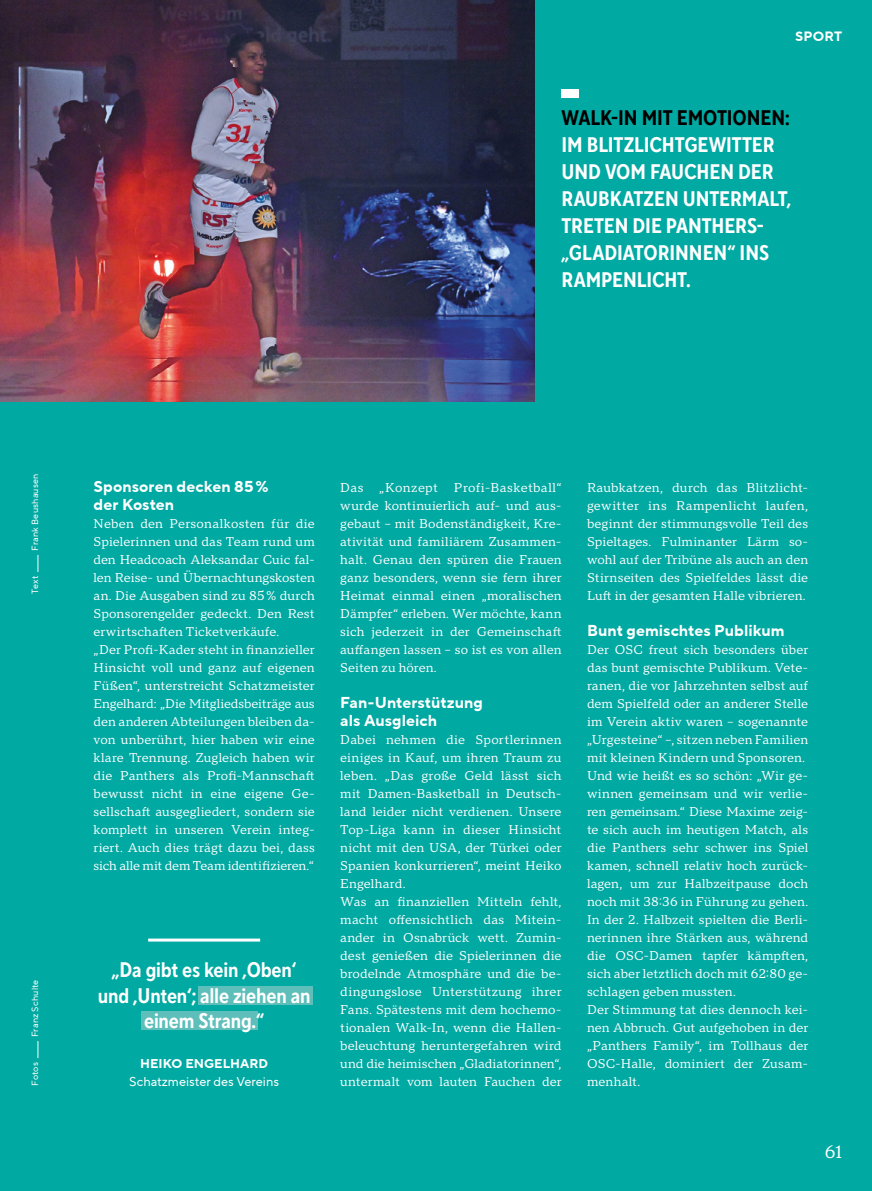
<style>
.page{position:relative;width:872px;height:1191px;background:#00a9a2}
.page>*{position:absolute;margin:0;border:0;box-sizing:border-box;transform-origin:0 0}
.t1{font:700 21px/27px "TT Norms Std Cond";letter-spacing:-.01em;color:#fff;text-align:center}
.t2{font:700 21px "TT Norms Std Cond";letter-spacing:-.005em;color:#000}
.t3{font:18px "TT Norms Pro Serif";color:#fff}
.t4{font:700 15.75px/18px "TT Norms Pro";letter-spacing:.005em;color:#fff}
.t5{font:700 13.5px "TT Norms Pro";letter-spacing:.015em;color:#fff}
.t6{font:12.75px/18px "TT Norms Pro Serif";letter-spacing:.01em;color:#fff}
.t7{font:12.75px "TT Norms Pro";color:#fff}
.t8{font:700 12.75px "TT Norms Pro";color:#fff}
.t9{font:9px "TT Norms Pro";letter-spacing:.02em;color:#fff}
</style>
<div class="page">
<img style="left:0;top:0;width:534px;height:402px">
<div style="left:198px;top:987px;width:114px;height:18px;background:#5dbeba"></div>
<div style="left:142px;top:1011px;width:116px;height:18px;background:#5dbeba"></div>
<hr style="left:148px;top:938px;width:112px;height:3px;background:#fff">
<div style="left:561px;top:89px;width:17px;height:9px;background:#fff"></div>
<svg style="left:38px;top:555px;width:1px;height:17px"></svg>
<svg style="left:38px;top:1041px;width:1px;height:17px"></svg>
<p class="t5" style="left:795px;top:26px;width:49px">SPORT</p>
<h1 class="t2" style="left:561px;top:104px;width:230px">WALK-IN MIT EMOTIONEN:</h1>
<h1 class="t1" style="left:561px;top:131px;width:231px;text-align:left">IM BLITZLICHTGEWITTER<br>UND VOM FAUCHEN DER<br>RAUBKATZEN UNTERMALT,<br>TRETEN DIE PANTHERS-„GLADIATORINNEN“ INS<br>RAMPENLICHT.</h1>
<p class="t9" style="left:29px;top:551px;width:79px;rotate:-90deg">Frank Beushausen</p>
<p class="t9" style="left:29px;top:594px;width:19px;rotate:-90deg">Text</p>
<p class="t9" style="left:29px;top:1037px;width:59px;rotate:-90deg">Franz Schulte</p>
<p class="t9" style="left:29px;top:1086px;width:25px;rotate:-90deg">Fotos</p>
<p class="t4" style="left:94px;top:477px;width:177px">Sponsoren decken 85% der Kosten</p>
<p class="t6" style="left:94px;top:513px;width:223px">Neben den Personalkosten für die Spielerinnen und das Team rund um den Headcoach Aleksandar Cuic fal&shy;len Reise- und Übernachtungskosten an. Die Ausgaben sind zu 85% durch Sponsorengelder gedeckt. Den Rest erwirtschaften Ticketverkäufe.<br>„Der Profi-Kader steht in finanzieller Hinsicht voll und ganz auf eigenen Füßen“, unterstreicht Schatzmeister Engelhard: „Die Mitgliedsbeiträge aus den anderen Abteilungen bleiben da&shy;von unberührt, hier haben wir eine klare Trennung. Zugleich haben wir die Panthers als Profi-Mannschaft bewusst nicht in eine eigene Ge&shy;sellschaft ausgegliedert, sondern sie komplett in unseren Verein integ&shy;riert. Auch dies trägt dazu bei, dass sich alle mit dem Team identifizieren.“</p>
<h1 class="t1" style="left:98px;top:957px;width:214px;line-height:25.2px">„Da gibt es kein ‚Oben‘ und ‚Unten‘; alle ziehen an einem Strang.“</h1>
<p class="t8" style="left:140px;top:1054px;width:129px">HEIKO ENGELHARD</p>
<p class="t7" style="left:129px;top:1072px;width:151px">Schatzmeister des Vereins</p>
<p class="t6" style="left:340px;top:477px;width:223px;text-align:justify">Das „Konzept Profi-Basketball“ wurde kontinuierlich auf- und aus&shy;gebaut – mit Bodenständigkeit, Kre&shy;ativität und familiärem Zusammen&shy;halt. Genau den spüren die Frauen ganz besonders, wenn sie fern ihrer Heimat einmal einen „moralischen Dämpfer“ erleben. Wer möchte, kann sich jederzeit in der Gemeinschaft auffangen lassen – so ist es von allen Seiten zu hören.</p>
<p class="t4" style="left:340px;top:693px;width:144px">Fan-Unterstützung als Ausgleich</p>
<p class="t6" style="left:340px;top:729px;width:223px">Dabei nehmen die Sportlerinnen einiges in Kauf, um ihren Traum zu leben. „Das große Geld lässt sich mit Damen-Basketball in Deutsch&shy;land leider nicht verdienen. Unsere Top-Liga kann in dieser Hinsicht nicht mit den USA, der Türkei oder Spanien konkurrieren“, meint Heiko Engelhard.<br>Was an finanziellen Mitteln fehlt, macht offensichtlich das Mitein&shy;ander in Osnabrück wett. Zumin&shy;dest genießen die Spielerinnen die brodelnde Atmosphäre und die be&shy;dingungslose Unterstützung ihrer Fans. Spätestens mit dem hochemo&shy;tionalen Walk-In, wenn die Hallen&shy;beleuchtung heruntergefahren wird und die heimischen „Gladiatorinnen“, untermalt vom lauten Fauchen der</p>
<p class="t6" style="left:587px;top:477px;width:223px;text-align:justify">Raubkatzen, durch das Blitzlicht&shy;gewitter ins Rampenlicht laufen, beginnt der stimmungsvolle Teil des Spieltages. Fulminanter Lärm so&shy;wohl auf der Tribüne als auch an den Stirnseiten des Spielfeldes lässt die Luft in der gesamten Halle vibrieren.</p>
<p class="t4" style="left:587px;top:621px;width:199px">Bunt gemischtes Publikum</p>
<p class="t6" style="left:587px;top:639px;width:223px">Der OSC freut sich besonders über das bunt gemischte Publikum. Vete&shy;ranen, die vor Jahrzehnten selbst auf dem Spielfeld oder an anderer Stelle im Verein aktiv waren – sogenannte „Urgesteine“ –, sitzen neben Familien mit kleinen Kindern und Sponsoren.<br>Und wie heißt es so schön: „Wir ge&shy;winnen gemeinsam und wir verlie&shy;ren gemeinsam.“ Diese Maxime zeig&shy;te sich auch im heutigen Match, als die Panthers sehr schwer ins Spiel kamen, schnell relativ hoch zurück&shy;lagen, um zur Halbzeitpause doch noch mit 38:36 in Führung zu gehen.<br>In der 2. Halbzeit spielten die Berli&shy;nerinnen ihre Stärken aus, während die OSC-Damen tapfer kämpften, sich aber letztlich doch mit 62:80 ge&shy;schlagen geben mussten.<br>Der Stimmung tat dies dennoch kei&shy;nen Abbruch. Gut aufgehoben in der „Panthers Family“, im Tollhaus der OSC-Halle, dominiert der Zusam&shy;menhalt.</p>
<h2 class="t3" style="left:825px;top:1138px;width:19px">61</h2>
</div>
